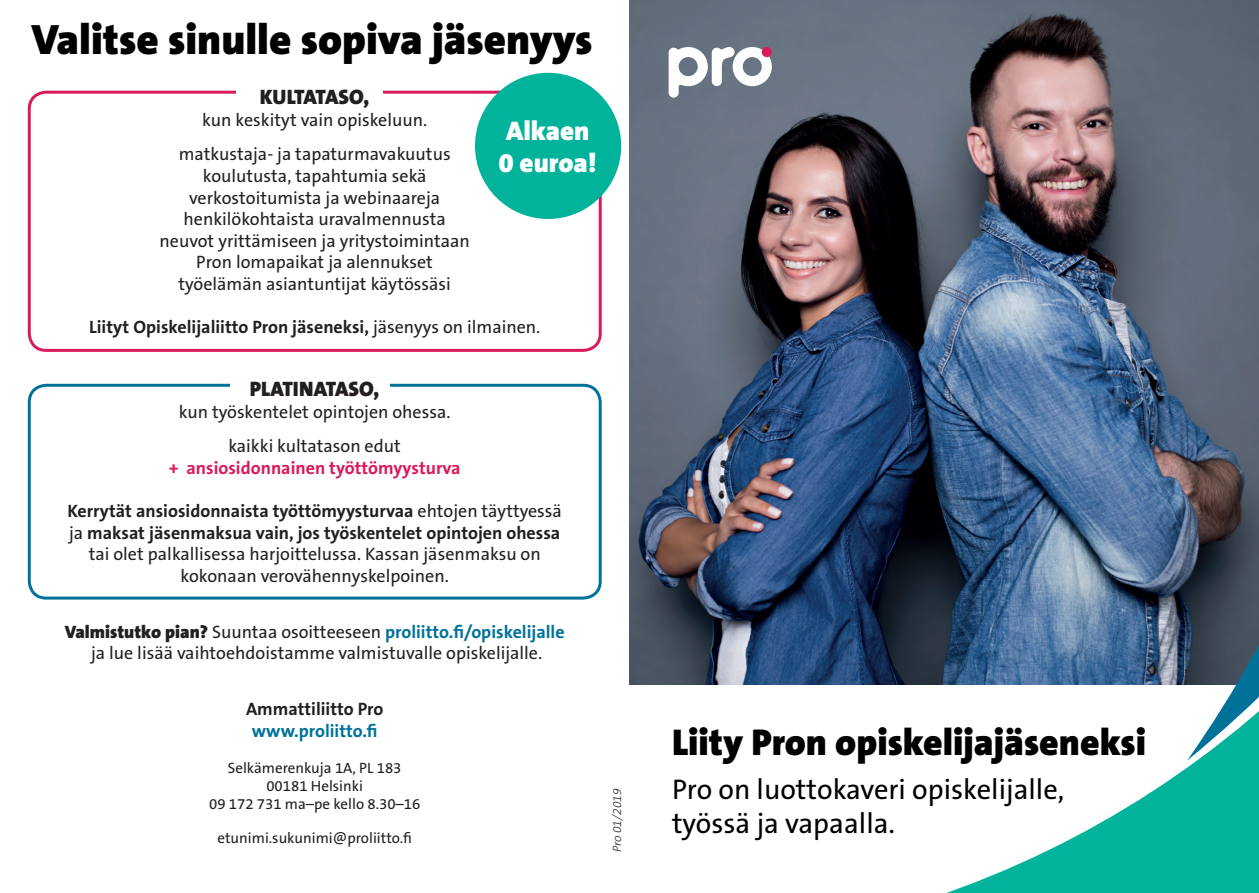
<style>
.page{position:relative;width:1259px;height:893px;background:#fff}
.page>*{position:absolute;margin:0;border:0;box-sizing:border-box;transform-origin:0 0}
.otsikkoiso{font:900 42.75px "The Sans B9";color:#000}
.otsikko_thesansblack{font:900 37.5px "The Sans B9";color:#000}
.otsikko_thesansblack-2{font:28.5px/34.2px "The Sans B5 Plain";color:#000}
.t1{font:900 27px/32.4px "The Sans B9";color:#fff}
.otsikko_thesansblack-3{font:900 21px "The Sans B9";color:#231f20}
.otsikkoiso-2{font:900 21px "The Sans B9";letter-spacing:-.035em;color:#231f20}
.otsikko_thesansblack-4{font:18px/21.6px "The Sans B5 Plain";color:#231f20;text-align:center}
.t2{font:700 18px/21.6px "The Sans B7";color:#231f20;text-align:center}
.t3{font:700 18px "The Sans B7";color:#d91a5b}
.otsikkoiso-3{font:18px "The Sans B5 Plain";color:#231f20}
.otsikko_thesansblack-5{font:15px/18px "The Sans B5 Plain";color:#231f20;text-align:center}
.leipä_light{font:italic 300 12px "The Sans B3";color:#231f20}
.s1{font-family:"The Sans B5 Plain";font-weight:400}
.s2{font-family:"The Sans B7";font-weight:700}
.s3{font-family:"The Sans B9";font-weight:900}
.s4{font-family:"The Sans B7";font-weight:700;color:#00729a}
.s5{color:#00729a}
</style>
<div class="page">
<img style="left:629px;top:0;width:630px;height:685px">
<svg style="left:771px;top:432px;width:488px;height:461px"></svg>
<svg style="left:1187px;top:432px;width:72px;height:328px;background:#4d656f"></svg>
<svg style="left:668px;top:47px;width:104px;height:51px"></svg>
<div style="left:761px;top:47px;width:11px;height:10px;background:#d91a5b;border-radius:50%"></div>
<div style="left:28px;top:91px;width:574px;height:261px;border:3px solid #d91a5b;border-radius:17px"></div>
<div style="left:28px;top:384px;width:574px;height:216px;border:3px solid #00729a;border-radius:17px"></div>
<div style="left:230px;top:373px;width:160px;height:26px;background:#fff"></div>
<div style="left:236px;top:81px;width:146px;height:27px;background:#fff"></div>
<div style="left:475px;top:73px;width:146px;height:146px;background:#00b39a;border-radius:50%"></div>
<p class="otsikkoiso" style="left:31px;top:16px;width:562px">Valitse sinulle sopiva jäsenyys</p>
<p class="otsikkoiso-2" style="left:260px;top:86px;width:111px">KULTATASO,</p>
<p class="otsikkoiso-3" style="left:202px;top:111px;width:227px">kun keskityt vain opiskeluun.</p>
<p class="otsikko_thesansblack-4" style="left:179px;top:144px;width:273px">matkustaja- ja tapaturmavakuutus</p>
<p class="otsikko_thesansblack-4" style="left:189px;top:166px;width:253px">koulutusta, tapahtumia sekä verkostoitumista ja webinaareja</p>
<p class="otsikko_thesansblack-4" style="left:183px;top:209px;width:264px">henkilökohtaista uravalmennusta</p>
<p class="otsikko_thesansblack-4" style="left:159px;top:231px;width:312px">neuvot yrittämiseen ja yritystoimintaan</p>
<p class="otsikko_thesansblack-4" style="left:196px;top:252px;width:238px">Pron lomapaikat ja alennukset</p>
<p class="otsikko_thesansblack-4" style="left:179px;top:274px;width:274px">työelämän asiantuntijat käytössäsi</p>
<p class="t2" style="left:89px;top:317px;width:453px">Liityt Opiskelijaliitto Pron jäseneksi, <span class="s1">jäsenyys on ilmainen.</span></p>
<p class="t1" style="left:499px;top:115px;width:99px">Alkaen<br>0 euroa!</p>
<p class="otsikko_thesansblack-3" style="left:250px;top:378px;width:131px">PLATINATASO,</p>
<p class="otsikko_thesansblack-4" style="left:179px;top:402px;width:273px">kun työskentelet opintojen ohessa.</p>
<p class="otsikko_thesansblack-4" style="left:228px;top:436px;width:174px">kaikki kultatason edut</p>
<p class="t3" style="left:169px;top:458px;width:293px">+ ansiosidonnainen työttömyysturva</p>
<p class="otsikko_thesansblack-4" style="left:68px;top:501px;width:496px"><span class="s2">Kerrytät ansiosidonnaista työttömyysturvaa</span> ehtojen täyttyessä ja <span class="s2">maksat jäsenmaksua vain, jos työskentelet opintojen ohessa </span>tai olet palkallisessa harjoittelussa. Kassan jäsenmaksu on kokonaan verovähennyskelpoinen.</p>
<p class="otsikko_thesansblack-4" style="left:65px;top:622px;width:501px"><span class="s3">Valmistutko pian?</span> Suuntaa osoitteeseen <span class="s4">proliitto.fi/opiskelijalle </span>ja lue lisää vaihtoehdoistamme valmistuvalle opiskelijalle.</p>
<p class="t2" style="left:246px;top:699px;width:139px">Ammattiliitto Pro <span class="s5">www.proliitto.fi</span></p>
<p class="otsikko_thesansblack-5" style="left:209px;top:759px;width:213px">Selkämerenkuja 1A, PL 183<br>00181 Helsinki<br>09 172 731 ma–pe kello 8.30–16</p>
<p class="otsikko_thesansblack-5" style="left:217px;top:830px;width:196px">etunimi.sukunimi@proliitto.fi</p>
<p class="leipä_light" style="left:611px;top:852px;width:65px;rotate:-90deg">Pro 01/2019</p>
<p class="otsikko_thesansblack" style="left:672px;top:722px;width:475px">Liity Pron opiskelijajäseneksi</p>
<p class="otsikko_thesansblack-2" style="left:672px;top:773px;width:394px">Pro on luottokaveri opiskelijalle, työssä ja vapaalla.</p>
</div>
